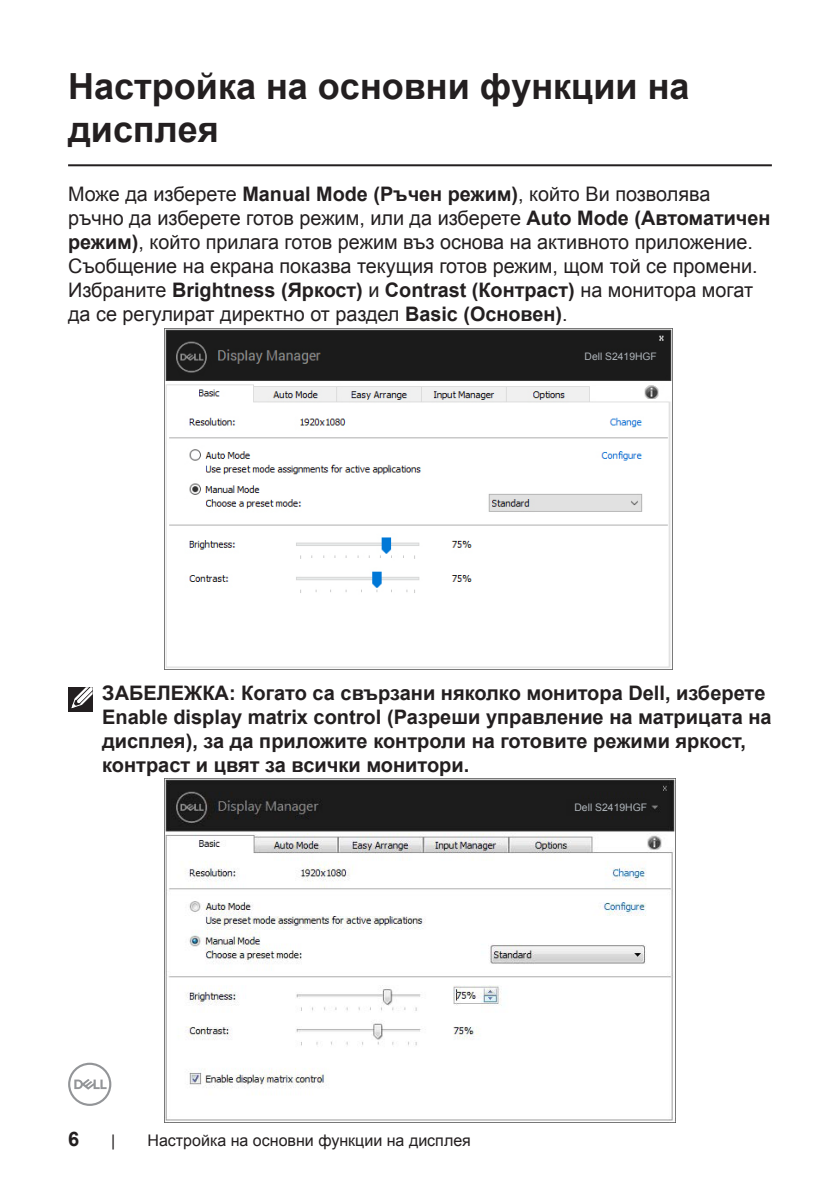
<style>
.page{position:relative;width:840px;height:1191px;background:#fff}
.page>*{position:absolute;margin:0;border:0;box-sizing:border-box;transform-origin:0 0}
.Head_1{font:700 36px/43.2px "Arial";color:#231f20}
.Paragraph{font:20px/24px "Arial";color:#231f20}
.Note{font:700 20px/24px "Arial";color:#231f20}
.t1{font:16px "Arial";color:#231f20}
.t2{font:10.4px "Arial";color:#aeb4ba}
.s1{font-weight:700}
</style>
<div class="page">
<svg style="left:68px;top:1062px;width:43px;height:44px"></svg>
<hr style="left:68px;top:164px;width:703px;height:2px;background:#231f20">
<img style="left:164px;top:328px;width:508px;height:342px">
<div style="left:575px;top:350px;width:92px;height:14px;background:#1b1b1b"></div>
<img style="left:164px;top:778px;width:511px;height:344px">
<div style="left:565px;top:799px;width:84px;height:16px;background:#1b1b1b"></div>
<div style="left:68px;top:687px;width:24px;height:24px;background:#231f20"></div>
<svg style="left:71px;top:687px;width:22px;height:22px"></svg>
<p class="Head_1" style="left:68px;top:66px;width:622px">Настройка на основни функции на дисплея</p>
<p class="Paragraph" style="left:68px;top:182px;width:703px">Може да изберете <span class="s1">Manual Mode (Ръчен режим)</span>, който Ви позволява ръчно да изберете готов режим, или да изберете <span class="s1">Auto Mode (Автоматичен режим)</span>, който прилага готов режим въз основа на активното приложение.<br>Съобщение на екрана показва текущия готов режим, щом той се промени.<br>Избраните <span class="s1">Brightness (Яркост)</span> и <span class="s1">Contrast (Контраст)</span> на монитора могат да се регулират директно от раздел <span class="s1">Basic (Основен)</span>.</p>
<p class="t2" style="left:584px;top:349px;width:74px">Dell S2419HGF</p>
<p class="Note" style="left:102px;top:681px;width:670px">ЗАБЕЛЕЖКА: Когато са свързани няколко монитора Dell, изберете Enable display matrix control (Разреши управление на матрицата на дисплея), за да приложите контроли на готовите режими яркост, контраст и цвят за всички монитори.</p>
<p class="t2" style="left:574px;top:801px;width:74px">Dell S2419HGF</p>
<p class="Note" style="left:68px;top:1127px;width:13px">6</p>
<p class="t1" style="left:111px;top:1129px;width:6px">|</p>
<p class="t1" style="left:147px;top:1129px;width:325px">Настройка на основни функции на дисплея</p>
</div>
